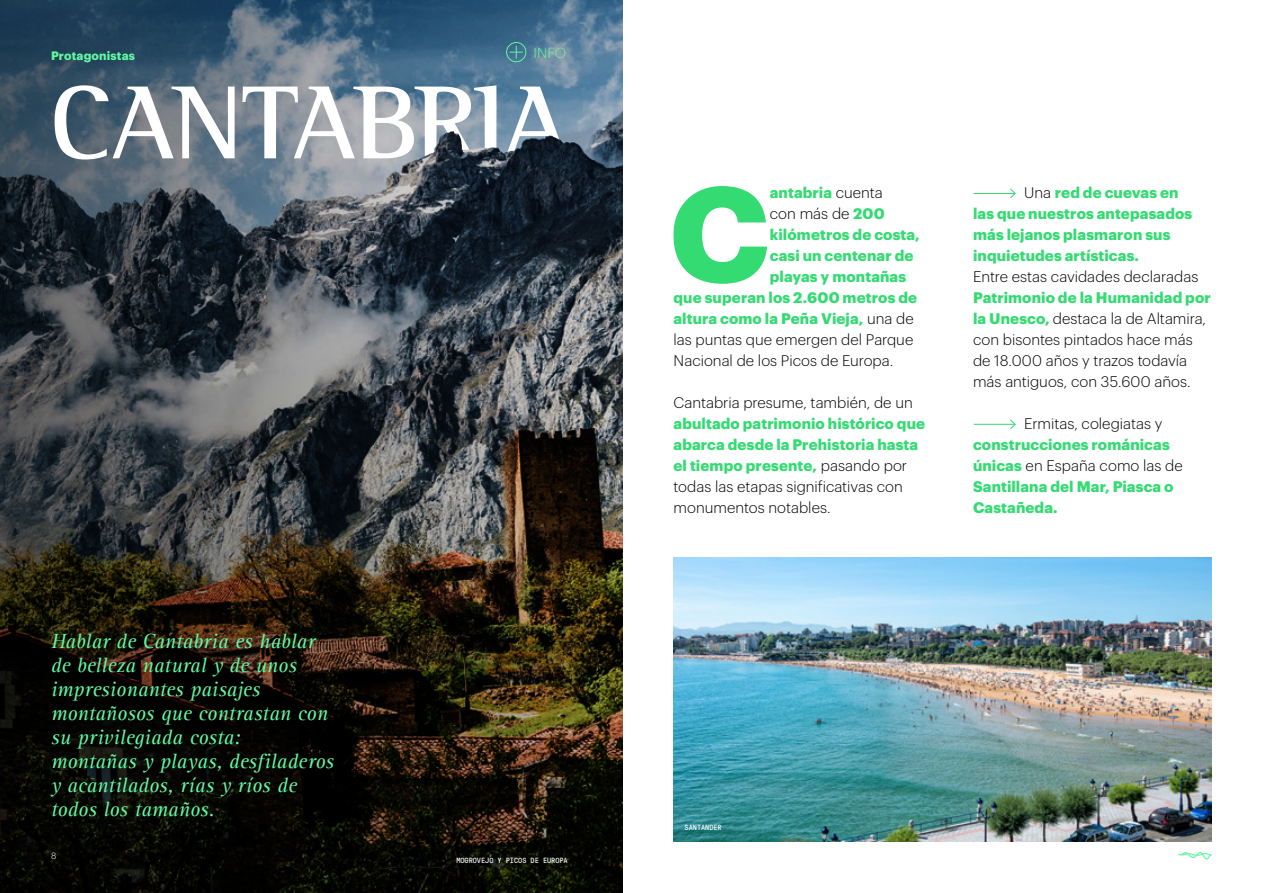
<style>
.page{position:relative;width:1263px;height:893px;background:#fff}
.page>*{position:absolute;margin:0;border:0;box-sizing:border-box;transform-origin:0 0}
.t1{font:700 132.45px "Graphik";color:#33db72}
.t2{font:700 106.65px "Rotis Semi Serif Std";letter-spacing:-.02em;color:#fff}
.t3{font:italic 21px/24px "Rotis Serif";letter-spacing:.005em;color:#61f7a0}
.t4{font:700 15px/21px "Graphik";letter-spacing:.01em;color:#33db72}
.t5{font:300 15px/21px "Graphik";letter-spacing:.005em;color:#000}
.t6{font:300 14.25px "Graphik";color:#61f7a0}
.t7{font:700 12px "Graphik";letter-spacing:.015em;color:#61f7a0}
.t8{font:300 9px "Graphik";color:#fff}
.t9{font:7.5px "GT Pressura Mono";color:#fff}
.s1{font-weight:300;color:#000}
.s2{font-weight:700;color:#33db72}
</style>
<div class="page">
<img style="left:0;top:0;width:622px;height:893px">
<img style="left:673px;top:558px;width:539px;height:284px">
<hr style="left:974px;top:193px;width:41px;height:1px;background:#33db72">
<svg style="left:1010px;top:188px;width:6px;height:10px"></svg>
<hr style="left:974px;top:424px;width:41px;height:1px;background:#33db72">
<svg style="left:1010px;top:419px;width:6px;height:10px"></svg>
<svg style="left:1178px;top:852px;width:34px;height:7px"></svg>
<div style="left:506px;top:42px;width:20px;height:20px;border:1px solid #61f7a0;border-radius:50%"></div>
<svg style="left:510px;top:46px;width:13px;height:13px"></svg>
<p class="t7" style="left:51px;top:46px;width:86px">Protagonistas</p>
<p class="t6" style="left:534px;top:42px;width:34px">INFO</p>
<h2 class="t2" style="left:49px;top:59px;width:519px">CANTABRIA</h2>
<h3 class="t3" style="left:51px;top:630px;width:285px">Hablar de Cantabria es hablar de belleza natural y de unos impresionantes paisajes montañosos que contrastan con su privilegiada costa:<br>montañas y playas, desfiladeros y acantilados, rías y ríos de todos los tamaños.</h3>
<p class="t8" style="left:51px;top:849px;width:7px">8</p>
<p class="t9" style="left:456px;top:855px;width:113px">MOGROVEJO Y PICOS DE EUROPA</p>
<h1 class="t1" style="left:669px;top:132px;width:102px">C</h1>
<p class="t4" style="left:770px;top:181px;width:115px">antabria <span class="s1">cuenta</span></p>
<p class="t5" style="left:770px;top:202px;width:116px">con más de <span class="s2">200</span></p>
<p class="t4" style="left:770px;top:223px;width:151px">kilómetros de costa,</p>
<p class="t4" style="left:770px;top:244px;width:145px">casi un centenar de</p>
<p class="t4" style="left:770px;top:265px;width:138px">playas y montañas</p>
<p class="t4" style="left:673px;top:286px;width:245px">que superan los 2.600 metros de</p>
<p class="t4" style="left:673px;top:307px;width:242px">altura como la Peña Vieja, <span class="s1">una de</span></p>
<p class="t5" style="left:673px;top:328px;width:241px">las puntas que emergen del Parque</p>
<p class="t5" style="left:673px;top:349px;width:221px">Nacional de los Picos de Europa.</p>
<p class="t5" style="left:673px;top:391px;width:241px">Cantabria presume, también, de un</p>
<p class="t4" style="left:673px;top:412px;width:253px">abultado patrimonio histórico que abarca desde la Prehistoria hasta el tiempo presente, <span class="s1">pasando por todas las etapas significativas con monumentos notables.</span></p>
<p class="t4" style="left:973px;top:181px;width:221px;text-indent:51px"><span class="s1">Una</span> red de cuevas en las que nuestros antepasados más lejanos plasmaron sus inquietudes artísticas.</p>
<p class="t5" style="left:973px;top:265px;width:227px">Entre estas cavidades declaradas</p>
<p class="t5" style="left:973px;top:286px;width:239px"><span class="s2">Patrimonio de la Humanidad por la Unesco,</span> destaca la de Altamira, con bisontes pintados hace más de 18.000 años y trazos todavía más antiguos, con 35.600 años.</p>
<p class="t5" style="left:1024px;top:412px;width:140px">Ermitas, colegiatas y</p>
<p class="t4" style="left:973px;top:433px;width:211px">construcciones románicas únicas <span class="s1">en España como las de<br></span>Santillana del Mar, Piasca o<br>Castañeda.</p>
<p class="t9" style="left:685px;top:822px;width:39px">SANTANDER</p>
</div>
